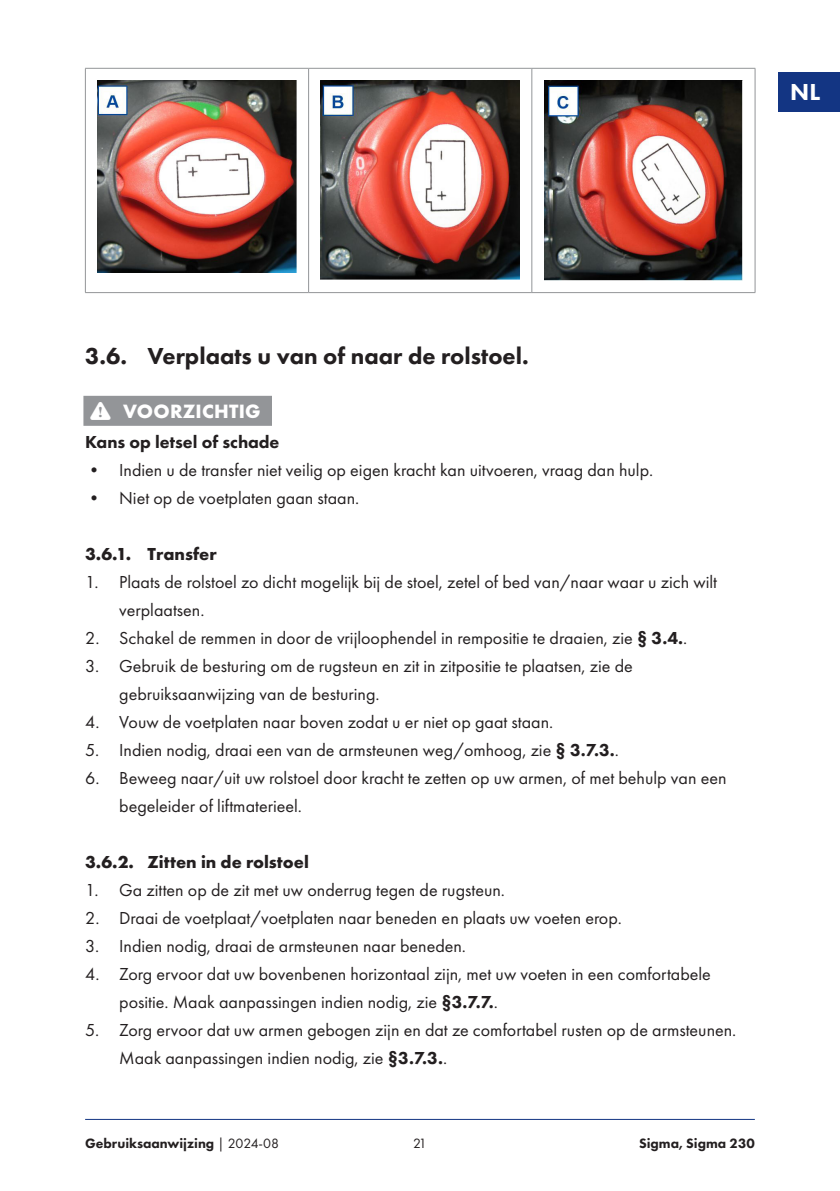
<style>
.page{position:relative;width:840px;height:1191px;background:#fff}
.page>*{position:absolute;margin:0;border:0;box-sizing:border-box;transform-origin:0 0}
.chapter_1_1_continue{font:800 24px "Futura PT";color:#231f20}
.t1{font:800 24px "Futura PT";color:#fff}
.t2{font:700 20px "Futura PT";letter-spacing:.01em;color:#fff}
.ol_1_continue{font:18px/28px "Futura PT";color:#231f20}
.ol_1{font:18px/28px "Futura PT";color:#231f20}
.chapter_1_1_1_continue{font:700 18px "Futura PT";color:#231f20}
.body_4{font:800 18px "Futura PT";color:#231f20}
.t3{font:800 14px "Futura PT";color:#231f20}
.t4{font:14px "Futura PT";color:#231f20}
.s1{font-weight:700}
.s2{font-weight:800}
.s3{font-weight:400}
</style>
<div class="page">
<hr style="left:85px;top:1119px;width:669px;height:1px;background:#133583">
<div style="left:778px;top:72px;width:61px;height:40px;background:#133583"></div>
<div style="left:83px;top:396px;width:189px;height:30px;background:#939598"></div>
<hr style="left:85px;top:68px;width:223px;height:1px;background:#939598">
<hr style="left:85px;top:69px;width:1px;height:223px;background:#939598">
<hr style="left:308px;top:68px;width:223px;height:1px;background:#939598">
<hr style="left:308px;top:69px;width:1px;height:223px;background:#939598">
<hr style="left:531px;top:68px;width:223px;height:1px;background:#939598">
<hr style="left:531px;top:69px;width:1px;height:223px;background:#939598">
<hr style="left:754px;top:69px;width:1px;height:223px;background:#939598">
<hr style="left:85px;top:292px;width:223px;height:1px;background:#939598">
<hr style="left:308px;top:292px;width:223px;height:1px;background:#939598">
<hr style="left:531px;top:292px;width:223px;height:1px;background:#939598">
<img style="left:98px;top:80px;width:198px;height:192px">
<img style="left:321px;top:80px;width:198px;height:199px">
<img style="left:544px;top:80px;width:198px;height:200px">
<h1 class="t1" style="left:789px;top:77px;width:31px">NL</h1>
<p class="chapter_1_1_continue" style="left:85px;top:341px;width:445px">3.6. Verplaats u van of naar de rolstoel.</p>
<p class="t2" style="left:123px;top:398px;width:139px">VOORZICHTIG</p>
<p class="body_4" style="left:85px;top:431px;width:196px">Kans op letsel of schade</p>
<p class="ol_1_continue" style="left:85px;top:456px;width:569px"><span class="s1">•</span> Indien u de transfer niet veilig op eigen kracht kan uitvoeren, vraag dan hulp.</p>
<p class="ol_1_continue" style="left:85px;top:484px;width:275px"><span class="s1">•</span> Niet op de voetplaten gaan staan.</p>
<p class="chapter_1_1_1_continue" style="left:85px;top:542px;width:133px">3.6.1. Transfer</p>
<p class="ol_1" style="left:119px;top:568px;width:599px;text-indent:-34px">1. Plaats de rolstoel zo dicht mogelijk bij de stoel, zetel of bed van/naar waar u zich wilt verplaatsen.</p>
<p class="ol_1_continue" style="left:85px;top:624px;width:603px">2. Schakel de remmen in door de vrijloophendel in rempositie te draaien, zie <span class="s2">§ 3.4.</span>.</p>
<p class="ol_1_continue" style="left:119px;top:652px;width:515px;text-indent:-34px">3. Gebruik de besturing om de rugsteun en zit in zitpositie te plaatsen, zie de gebruiksaanwijzing van de besturing.</p>
<p class="ol_1_continue" style="left:85px;top:708px;width:469px">4. Vouw de voetplaten naar boven zodat u er niet op gaat staan.</p>
<p class="ol_1_continue" style="left:85px;top:736px;width:535px">5. Indien nodig, draai een van de armsteunen weg/omhoog, zie <span class="s2">§ 3.7.3.</span>.</p>
<p class="ol_1_continue" style="left:119px;top:764px;width:608px;text-indent:-34px">6. Beweeg naar/uit uw rolstoel door kracht te zetten op uw armen, of met behulp van een begeleider of liftmaterieel.</p>
<p class="chapter_1_1_1_continue" style="left:85px;top:850px;width:225px">3.6.2. Zitten in de rolstoel</p>
<p class="ol_1" style="left:85px;top:876px;width:421px">1. Ga zitten op de zit met uw onderrug tegen de rugsteun.</p>
<p class="ol_1_continue" style="left:85px;top:904px;width:538px">2. Draai de voetplaat/voetplaten naar beneden en plaats uw voeten erop.</p>
<p class="ol_1_continue" style="left:85px;top:932px;width:382px">3. Indien nodig, draai de armsteunen naar beneden.</p>
<p class="ol_1_continue" style="left:119px;top:960px;width:593px;text-indent:-34px">4. Zorg ervoor dat uw bovenbenen horizontaal zijn, met uw voeten in een comfortabele positie. Maak aanpassingen indien nodig, zie <span class="s2">§3.7.7.</span>.</p>
<p class="ol_1_continue" style="left:119px;top:1016px;width:618px;text-indent:-34px">5. Zorg ervoor dat uw armen gebogen zijn en dat ze comfortabel rusten op de armsteunen.<br>Maak aanpassingen indien nodig, zie <span class="s2">§3.7.3.</span>.</p>
<p class="t3" style="left:85px;top:1135px;width:195px">Gebruiksaanwijzing <span class="s3">| 2024-08</span></p>
<p class="t4" style="left:413px;top:1135px;width:15px">21</p>
<p class="t3" style="left:638px;top:1135px;width:117px">Sigma, Sigma 230</p>
</div>
